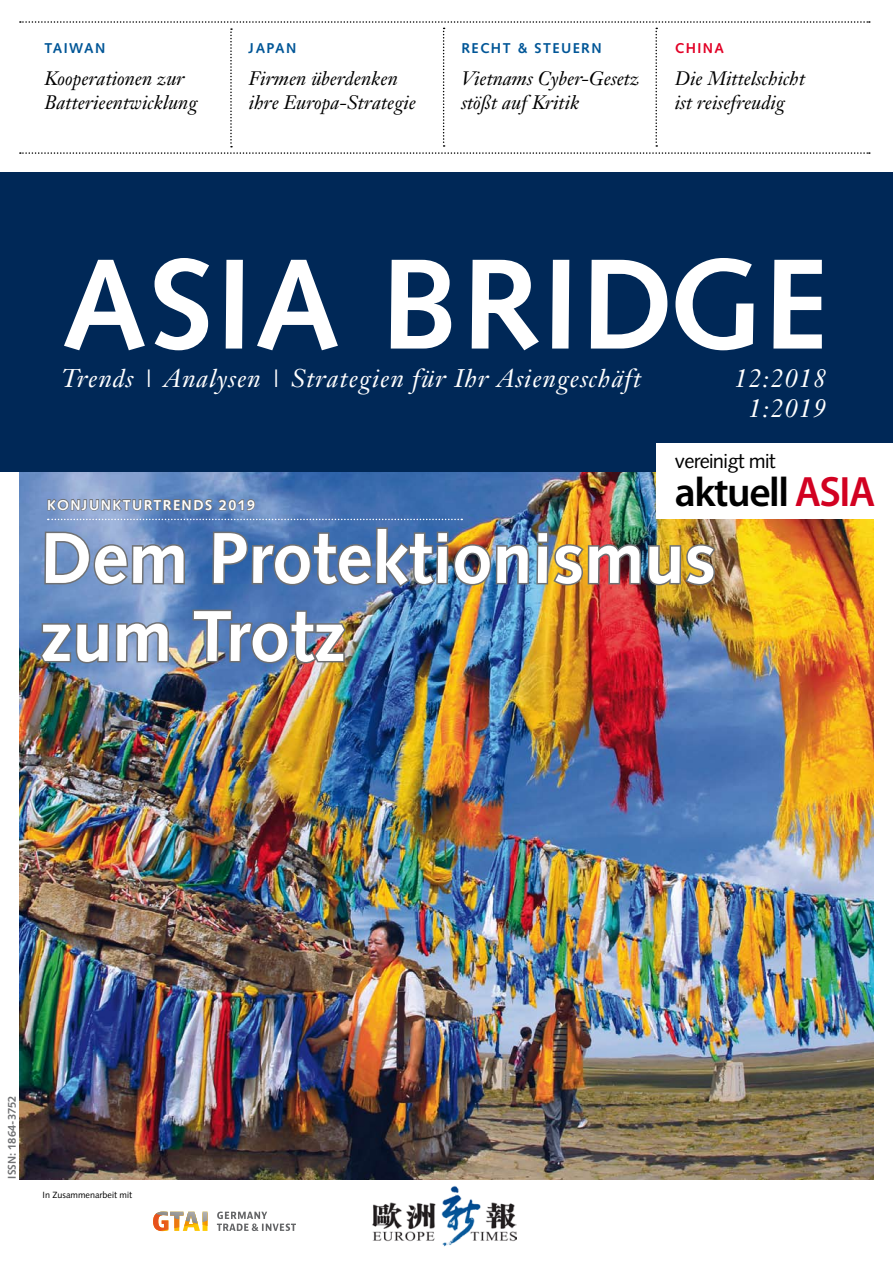
<style>
.page{position:relative;width:893px;height:1263px;background:#fff}
.page>*{position:absolute;margin:0;border:0;box-sizing:border-box;transform-origin:0 0}
.t1{font:700 128.25px "Syntax";letter-spacing:.02em;color:#fff}
.t2{font:700 72px/78px "Syntax";color:#fff}
.t3{font:600 41.4px "Myriad Pro";letter-spacing:-.035em;color:#000}
.t4{font:italic 25.5px/30.6px "Janson Text";letter-spacing:.04em;color:#fff;text-align:center}
.t5{font:20.25px "Syntax";letter-spacing:-.035em;color:#000}
.t6{font:italic 19.5px/23.4px "Janson Text";color:#000}
.t7{font:700 14.25px "Syntax";letter-spacing:.1em;color:#005697}
.t8{font:700 14.25px "Syntax";letter-spacing:.1em;color:#fff}
.t9{font:700 14.25px "Syntax";color:#e20026}
.t10{font:700 11.25px "Syntax";color:#707173}
.t11{font:9px "Syntax";color:#000}
.s1{font-size:42.6px;color:#d20121}
</style>
<div class="page">
<img style="left:20px;top:472px;width:853px;height:707px">
<div style="left:0;top:172px;width:893px;height:300px;background:#002857"></div>
<svg style="left:20px;top:21px;width:850px;height:133px"></svg>
<div style="left:657px;top:443px;width:236px;height:75px;background:#fff"></div>
<img style="left:39px;top:526px;width:678px;height:428px">
<svg style="left:47px;top:497px;width:209px;height:16px;background:#7286a4"></svg>
<svg style="left:48px;top:519px;width:414px;height:1px"></svg>
<img style="left:372px;top:1186px;width:145px;height:61px">
<svg style="left:153px;top:1211px;width:55px;height:20px"></svg>
<svg style="left:217px;top:1211px;width:79px;height:20px"></svg>
<p class="t7" style="left:45px;top:40px;width:51px">TA IWAN</p>
<p class="t6" style="left:45px;top:67px;width:154px">Kooperationen zur<br>Batterieentwicklung</p>
<p class="t7" style="left:249px;top:40px;width:38px">JAPAN</p>
<p class="t6" style="left:249px;top:67px;width:169px">Firmen überdenken ihre Europa-Strategie</p>
<p class="t7" style="left:461px;top:40px;width:139px">RECHT &amp; STEUERN</p>
<p class="t6" style="left:461px;top:67px;width:179px">Vietnams Cyber-Gesetz stößt auf Kritik</p>
<p class="t9" style="left:675px;top:40px;width:39px">CHINA</p>
<p class="t6" style="left:675px;top:67px;width:132px">Die Mittelschicht ist reisefreudig</p>
<h1 class="t1" style="left:62px;top:231px;width:768px">ASIA BRIDGE</h1>
<h3 class="t4" style="left:62px;top:363px;width:581px">Trends | Analysen | Strategien für Ihr Asiengeschäft</h3>
<h3 class="t4" style="left:734px;top:363px;width:94px">12:2018<br>1:2019</h3>
<p class="t5" style="left:675px;top:449px;width:102px">vereinigt mit</p>
<h3 class="t3" style="left:675px;top:466px;width:202px">aktuell <span class="s1">ASIA</span></h3>
<h2 class="t2" style="left:40px;top:520px;width:677px">DEM PROTEKTIONISMUS<br>ZUM TROTZ</h2>
<p class="t8" style="left:47px;top:497px;width:209px">KONJ UN KTURTREN DS 2019</p>
<p class="t10" style="left:6px;top:1178px;width:85px;rotate:-90deg">ISSN: 1864-3752</p>
<p class="t11" style="left:43px;top:1190px;width:91px">In Zusammenarbeit mit</p>
</div>
